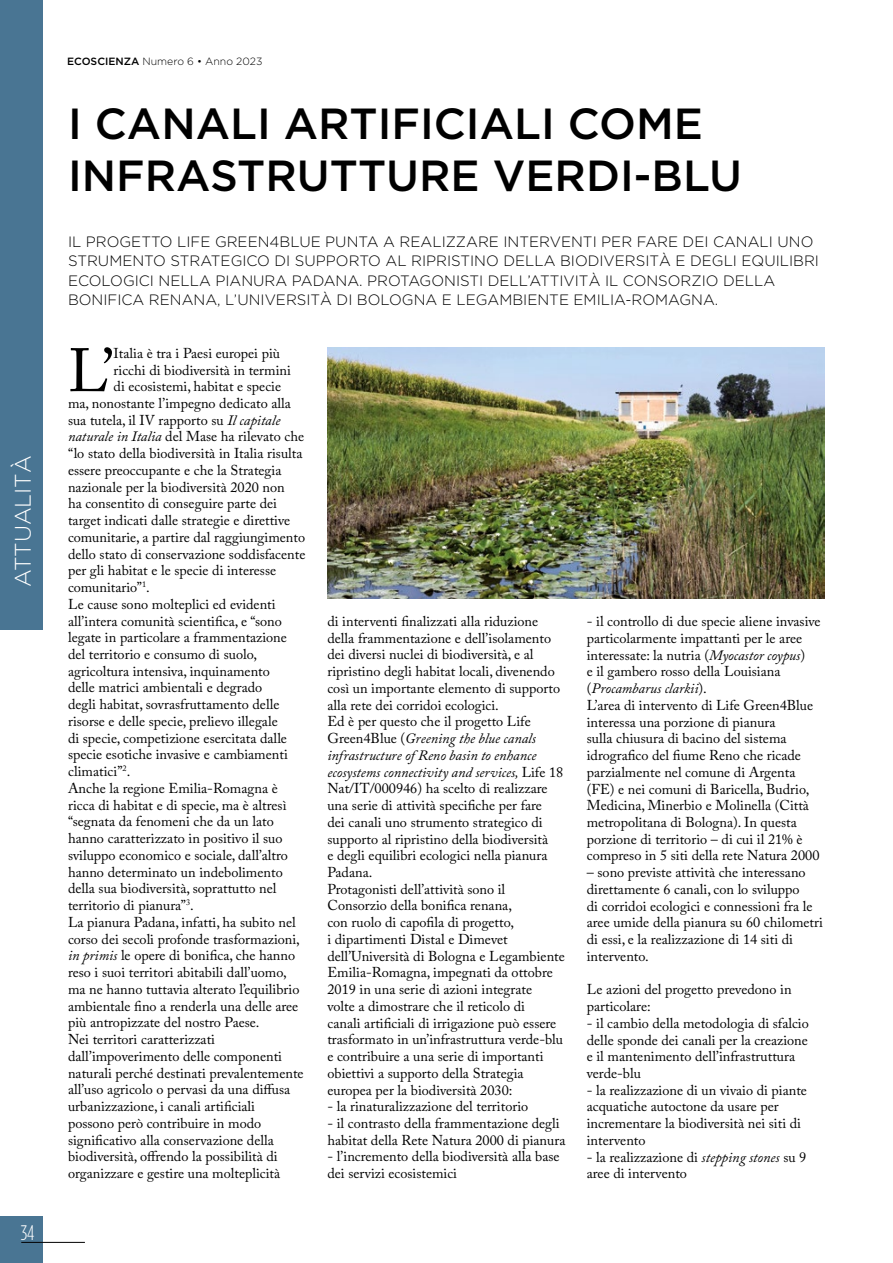
<style>
.page{position:relative;width:893px;height:1263px;background:#fff}
.page>*{position:absolute;margin:0;border:0;box-sizing:border-box;transform-origin:0 0}
.t1{font:60.6px "Adobe Caslon Pro";color:#000}
.t2{font:500 43.5px/52.5px "Gotham HTF";color:#000}
.t3{font:300 22.5px "Gotham HTF";color:#fff}
.t4{font:300 condensed 21px "Gotham HTF";color:#fff}
.t5{font:300 15px/19.5px "Gotham HTF";color:#000}
.t6{font:14.25px/16.8px "Adobe Caslon Pro";color:#000}
.t7{font:300 10.5px "Gotham HTF";color:#000}
.s1{font-weight:500}
.s2{font-style:italic}
</style>
<div class="page">
<div style="left:0;top:1216px;width:43px;height:47px;background:#497593"></div>
<hr style="left:21px;top:1242px;width:64px;height:1px;background:#000">
<div style="left:0;top:0;width:43px;height:629px;background:#497593"></div>
<img style="left:327px;top:348px;width:498px;height:250px">
<h3 class="t3" style="left:11px;top:587px;width:133px;rotate:-90deg">ATTUALITÀ</h3>
<h3 class="t4" style="left:21px;top:1221px;width:15px">34</h3>
<p class="t7" style="left:67px;top:56px;width:197px"><span class="s1">ECOSCIENZA</span> Numero 6 • Anno 2023</p>
<h2 class="t2" style="left:68px;top:96px;width:675px">I CANALI ARTIFICIALI COME<br>INFRASTRUTTURE VERDI-BLU</h2>
<p class="t5" style="left:68px;top:231px;width:752px">IL PROGETTO LIFE GREEN4BLUE PUNTA A REALIZZARE INTERVENTI PER FARE DEI CANALI UNO STRUMENTO STRATEGICO DI SUPPORTO AL RIPRISTINO DELLA BIODIVERSITÀ E DEGLI EQUILIBRI ECOLOGICI NELLA PIANURA PADANA. PROTAGONISTI DELL’ATTIVITÀ IL CONSORZIO DELLA BONIFICA RENANA, L’UNIVERSITÀ DI BOLOGNA E LEGAMBIENTE EMILIA-ROMAGNA.</p>
<h1 class="t1" style="left:68px;top:335px;width:47px">L’</h1>
<p class="t6" style="left:114px;top:345px;width:168px">Italia è tra i Paesi europei più</p>
<p class="t6" style="left:114px;top:361px;width:179px">ricchi di biodiversità in termini</p>
<p class="t6" style="left:114px;top:378px;width:169px">di ecosistemi, habitat e specie</p>
<p class="t6" style="left:68px;top:395px;width:224px">ma, nonostante l’impegno dedicato alla</p>
<p class="t6" style="left:68px;top:411px;width:214px">sua tutela, il IV rapporto su <span class="s2">Il capitale</span></p>
<p class="t6" style="left:68px;top:428px;width:238px"><span class="s2">naturale in Italia</span> del Mase ha rilevato che</p>
<p class="t6" style="left:68px;top:445px;width:236px">“lo stato della biodiversità in Italia risulta</p>
<p class="t6" style="left:68px;top:461px;width:215px">essere preoccupante e che la Strategia</p>
<p class="t6" style="left:68px;top:478px;width:218px">nazionale per la biodiversità 2020 non</p>
<p class="t6" style="left:68px;top:495px;width:210px">ha consentito di conseguire parte dei</p>
<p class="t6" style="left:68px;top:512px;width:224px">target indicati dalle strategie e direttive</p>
<p class="t6" style="left:68px;top:528px;width:239px">comunitarie, a partire dal raggiungimento</p>
<p class="t6" style="left:68px;top:545px;width:239px">dello stato di conservazione soddisfacente</p>
<p class="t6" style="left:68px;top:562px;width:210px">per gli habitat e le specie di interesse</p>
<p class="t6" style="left:68px;top:579px;width:83px">comunitario”<sup>1</sup>.</p>
<p class="t6" style="left:68px;top:595px;width:209px">Le cause sono molteplici ed evidenti</p>
<p class="t6" style="left:68px;top:612px;width:215px">all’intera comunità scientifica, e “sono</p>
<p class="t6" style="left:68px;top:629px;width:220px">legate in particolare a frammentazione</p>
<p class="t6" style="left:68px;top:646px;width:191px">del territorio e consumo di suolo,</p>
<p class="t6" style="left:68px;top:662px;width:203px">agricoltura intensiva, inquinamento</p>
<p class="t6" style="left:68px;top:679px;width:196px">delle matrici ambientali e degrado</p>
<p class="t6" style="left:68px;top:696px;width:213px">degli habitat, sovrasfruttamento delle</p>
<p class="t6" style="left:68px;top:713px;width:211px">risorse e delle specie, prelievo illegale</p>
<p class="t6" style="left:68px;top:729px;width:220px">di specie, competizione esercitata dalle</p>
<p class="t6" style="left:68px;top:746px;width:221px">specie esotiche invasive e cambiamenti</p>
<p class="t6" style="left:68px;top:763px;width:64px">climatici”<sup>2</sup>.</p>
<p class="t6" style="left:68px;top:779px;width:211px">Anche la regione Emilia-Romagna è</p>
<p class="t6" style="left:68px;top:796px;width:220px">ricca di habitat e di specie, ma è altresì</p>
<p class="t6" style="left:68px;top:813px;width:207px">“segnata da fenomeni che da un lato</p>
<p class="t6" style="left:68px;top:830px;width:216px">hanno caratterizzato in positivo il suo</p>
<p class="t6" style="left:68px;top:846px;width:221px">sviluppo economico e sociale, dall’altro</p>
<p class="t6" style="left:68px;top:863px;width:216px">hanno determinato un indebolimento</p>
<p class="t6" style="left:68px;top:880px;width:210px">della sua biodiversità, soprattutto nel</p>
<p class="t6" style="left:68px;top:897px;width:127px">territorio di pianura”<sup>3</sup>.</p>
<p class="t6" style="left:68px;top:913px;width:229px">La pianura Padana, infatti, ha subito nel</p>
<p class="t6" style="left:68px;top:930px;width:233px">corso dei secoli profonde trasformazioni,</p>
<p class="t6" style="left:68px;top:947px;width:229px"><span class="s2">in primis</span> le opere di bonifica, che hanno</p>
<p class="t6" style="left:68px;top:964px;width:220px">reso i suoi territori abitabili dall’uomo,</p>
<p class="t6" style="left:68px;top:980px;width:233px">ma ne hanno tuttavia alterato l’equilibrio</p>
<p class="t6" style="left:68px;top:997px;width:232px">ambientale fino a renderla una delle aree</p>
<p class="t6" style="left:68px;top:1014px;width:193px">più antropizzate del nostro Paese.</p>
<p class="t6" style="left:68px;top:1031px;width:149px">Nei territori caratterizzati</p>
<p class="t6" style="left:68px;top:1047px;width:215px">dall’impoverimento delle componenti</p>
<p class="t6" style="left:68px;top:1064px;width:237px">naturali perché destinati prevalentemente</p>
<p class="t6" style="left:68px;top:1081px;width:224px">all’uso agricolo o pervasi da una diffusa</p>
<p class="t6" style="left:68px;top:1098px;width:188px">urbanizzazione, i canali artificiali</p>
<p class="t6" style="left:68px;top:1114px;width:195px">possono però contribuire in modo</p>
<p class="t6" style="left:68px;top:1131px;width:207px">significativo alla conservazione della</p>
<p class="t6" style="left:68px;top:1148px;width:211px">biodiversità, offrendo la possibilità di</p>
<p class="t6" style="left:68px;top:1165px;width:214px">organizzare e gestire una molteplicità</p>
<p class="t6" style="left:327px;top:613px;width:239px">di interventi finalizzati alla riduzione della frammentazione e dell’isolamento dei diversi nuclei di biodiversità, e al ripristino degli habitat locali, divenendo così un importante elemento di supporto alla rete dei corridoi ecologici.<br>Ed è per questo che il progetto Life Green4Blue (<span class="s2">Greening the blue canals infrastructure of Reno basin to enhance ecosystems connectivity and services,</span> Life 18<br>Nat/IT/000946) ha scelto di realizzare una serie di attività specifiche per fare<br>dei canali uno strumento strategico di supporto al ripristino della biodiversità<br>e degli equilibri ecologici nella pianura Padana.<br>Protagonisti dell’attività sono il Consorzio della bonifica renana,<br>con ruolo di capofila di progetto,<br>i dipartimenti Distal e Dimevet dell’Università di Bologna e Legambiente Emilia-Romagna, impegnati da ottobre 2019 in una serie di azioni integrate<br>volte a dimostrare che il reticolo di<br>canali artificiali di irrigazione può essere trasformato in un’infrastruttura verde-blu e contribuire a una serie di importanti obiettivi a supporto della Strategia europea per la biodiversità 2030:</p>
<p class="t6" style="left:327px;top:1098px;width:202px">- la rinaturalizzazione del territorio</p>
<p class="t6" style="left:327px;top:1115px;width:240px">- il contrasto della frammentazione degli habitat della Rete Natura 2000 di pianura</p>
<p class="t6" style="left:327px;top:1148px;width:234px">- l’incremento della biodiversità alla base dei servizi ecosistemici</p>
<p class="t6" style="left:587px;top:613px;width:235px">- il controllo di due specie aliene invasive particolarmente impattanti per le aree interessate: la nutria (<span class="s2">Myocastor coypus</span>)<br>e il gambero rosso della Louisiana (<span class="s2">Procambarus clarkii</span>).<br>L’area di intervento di Life Green4Blue interessa una porzione di pianura<br>sulla chiusura di bacino del sistema idrografico del fiume Reno che ricade parzialmente nel comune di Argenta (FE) e nei comuni di Baricella, Budrio, Medicina, Minerbio e Molinella (Città metropolitana di Bologna). In questa porzione di territorio – di cui il 21% è compreso in 5 siti della rete Natura 2000</p>
<p class="t6" style="left:587px;top:864px;width:238px">– sono previste attività che interessano direttamente 6 canali, con lo sviluppo<br>di corridoi ecologici e connessioni fra le aree umide della pianura su 60 chilometri di essi, e la realizzazione di 14 siti di intervento.</p>
<p class="t6" style="left:587px;top:981px;width:206px">Le azioni del progetto prevedono in particolare:</p>
<p class="t6" style="left:587px;top:1014px;width:223px">- il cambio della metodologia di sfalcio delle sponde dei canali per la creazione e il mantenimento dell’infrastruttura verde-blu</p>
<p class="t6" style="left:587px;top:1081px;width:222px">- la realizzazione di un vivaio di piante acquatiche autoctone da usare per incrementare la biodiversità nei siti di intervento</p>
<p class="t6" style="left:587px;top:1148px;width:221px">- la realizzazione di <span class="s2">stepping stones</span> su 9 aree di intervento</p>
</div>
